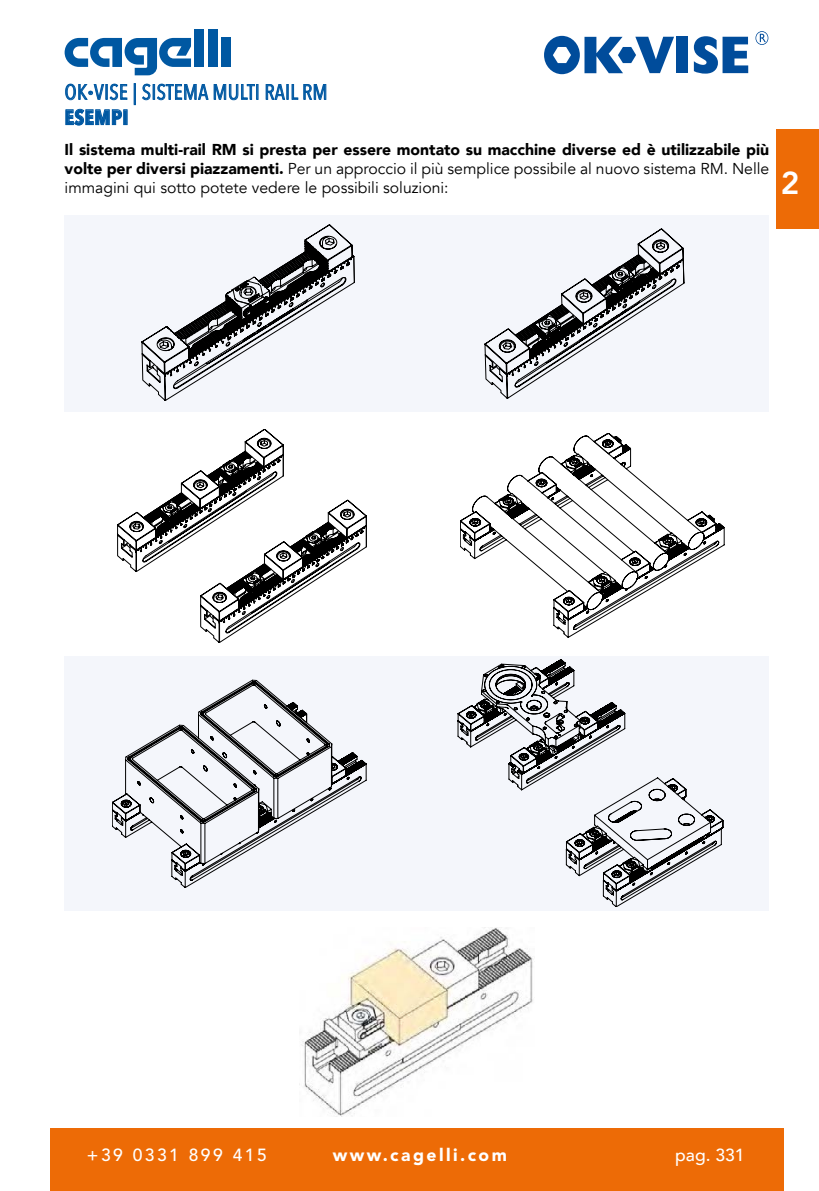
<style>
.page{position:relative;width:819px;height:1191px;background:#fff}
.page>*{position:absolute;margin:0;border:0;box-sizing:border-box;transform-origin:0 0}
.t1{font:800 31.5px "Avenir";color:#fff}
.t2{font:21px/25.2px "Avenir Next Condensed";letter-spacing:.02em;color:#0058a2}
.t3{font:900 17.5px "Avenir LT Std";letter-spacing:.14em;color:#fff}
.t4{font:500 17.5px "Avenir LT Std";letter-spacing:.14em;color:#fff}
.t5{font:500 17.5px "Avenir";color:#fff}
.t6{font:900 15.75px/18.9px "Avenir";color:#000;text-align:justify}
.s1{font-family:"Roboto";font-weight:900}
.s2{font-weight:700}
.s3{font-weight:400}
</style>
<div class="page">
<div style="left:50px;top:1129px;width:734px;height:62px;background:#ed6b06"></div>
<div style="left:194px;top:29px;width:10px;height:38px;background:#0058a2"></div>
<div style="left:208px;top:29px;width:9px;height:38px;background:#0058a2"></div>
<div style="left:776px;top:129px;width:43px;height:99px;background:#ed6b06"></div>
<div style="left:675px;top:37px;width:12px;height:36px;background:#004c9b"></div>
<svg style="left:693px;top:36px;width:55px;height:38px"></svg>
<svg style="left:544px;top:36px;width:130px;height:38px"></svg>
<svg style="left:755px;top:31px;width:13px;height:14px"></svg>
<div style="left:65px;top:656px;width:704px;height:254px;background:#f4f6fb"></div>
<div style="left:65px;top:215px;width:704px;height:197px;background:#f4f6fb"></div>
<svg style="left:142px;top:225px;width:212px;height:176px"></svg>
<svg style="left:485px;top:229px;width:199px;height:169px"></svg>
<svg style="left:117px;top:429px;width:167px;height:209px"></svg>
<svg style="left:126px;top:454px;width:240px;height:167px"></svg>
<svg style="left:460px;top:433px;width:264px;height:204px"></svg>
<svg style="left:458px;top:659px;width:265px;height:248px"></svg>
<svg style="left:112px;top:680px;width:254px;height:207px"></svg>
<img style="left:299px;top:927px;width:234px;height:189px">
<svg style="left:265px;top:84px;width:20px;height:16px"></svg>
<div style="left:286px;top:84px;width:3px;height:16px;border:1px solid #0058a2"></div>
<svg style="left:291px;top:84px;width:36px;height:16px"></svg>
<svg style="left:65px;top:38px;width:193px;height:88px"></svg>
<h2 class="t2" style="left:65px;top:78px;width:264px">OK<span class="s1">‧</span>VISE | SISTEMA MULTI RAIL RM<br><span class="s2">ESEMPI</span></h2>
<p class="t6" style="left:65px;top:139px;width:706px">Il sistema multi-rail RM si presta per essere montato su macchine diverse ed è utilizzabile più volte per diversi piazzamenti. <span class="s3">Per un approccio il più semplice possibile al nuovo sistema RM. Nelle immagini qui sotto potete vedere le possibili soluzioni:</span></p>
<h1 class="t1" style="left:780px;top:159px;width:20px">2</h1>
<p class="t4" style="left:87px;top:1145px;width:181px">+39 0331 899 415</p>
<p class="t3" style="left:333px;top:1144px;width:175px">www.cagelli.com</p>
<p class="t5" style="left:675px;top:1140px;width:71px">pag. 331</p>
</div>
